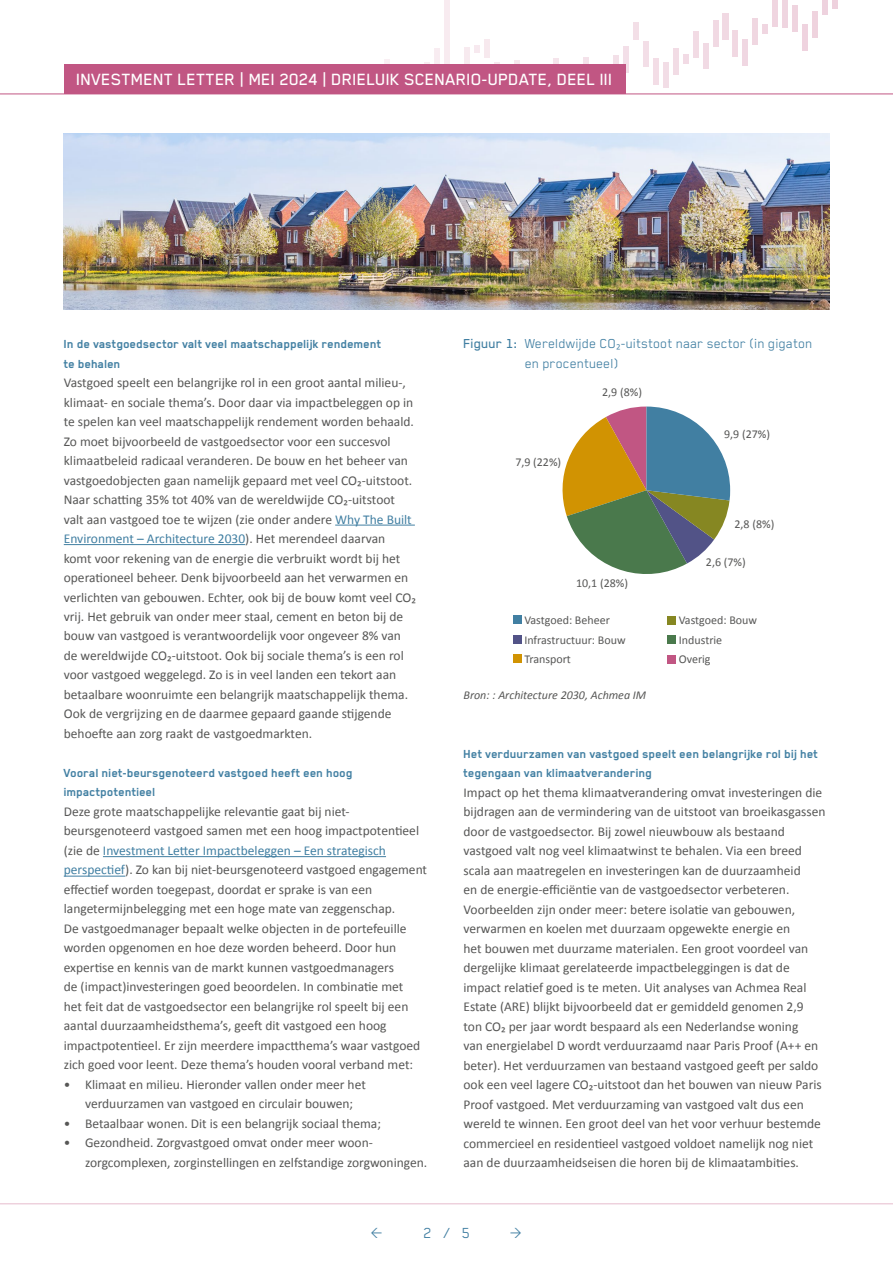
<style>
.page{position:relative;width:893px;height:1263px;background:#fff}
.page>*{position:absolute;margin:0;border:0;box-sizing:border-box;transform-origin:0 0}
.t1{font:500 18.75px "Blender Pro";color:#fff}
.t2{font:16.8px "Blender Pro";color:#417fa2}
.t3{font:15px/19.5px "Blender Pro";color:#417fa2}
.t4{font:13.5px/19.5px "Calibri";color:#575756}
.t5{font:700 13.5px/19.5px "Blender Pro";color:#417fa2}
.t6{font:12px/19.5px "Calibri";color:#575756}
.t7{font:italic 12px "Calibri";color:#575756}
.s1{color:#417fa2}
.s2{font-weight:500}
.s3{font-family:"Calibri";font-weight:300;font-size:13.5px}
</style>
<div class="page">
<hr style="left:0;top:1203px;width:893px;height:1px;background:#e6bbcd">
<div style="left:385px;top:59px;width:5px;height:26px;background:#f9eff3"></div>
<div style="left:424px;top:63px;width:5px;height:26px;background:#f8edf1"></div>
<div style="left:434px;top:49px;width:5px;height:26px;background:#f8ecf1"></div>
<div style="left:444px;top:0;width:5px;height:66px;background:#f8ebf0"></div>
<div style="left:464px;top:47px;width:5px;height:26px;background:#f7eaef"></div>
<svg style="left:474px;top:46px;width:5px;height:6px"></svg>
<div style="left:484px;top:39px;width:5px;height:19px;background:#f7e9ee"></div>
<div style="left:494px;top:63px;width:5px;height:26px;background:#f6e8ee"></div>
<div style="left:514px;top:60px;width:5px;height:26px;background:#f6e7ed"></div>
<div style="left:554px;top:58px;width:5px;height:26px;background:#f5e4eb"></div>
<div style="left:584px;top:57px;width:5px;height:26px;background:#f4e2ea"></div>
<div style="left:613px;top:55px;width:6px;height:26px;background:#f3e0e8"></div>
<div style="left:623px;top:47px;width:5px;height:25px;background:#f3dfe8"></div>
<div style="left:633px;top:22px;width:5px;height:17px;background:#f3dfe7"></div>
<div style="left:643px;top:41px;width:5px;height:26px;background:#f3dee7"></div>
<div style="left:653px;top:59px;width:5px;height:25px;background:#f3dde6"></div>
<div style="left:663px;top:62px;width:5px;height:26px;background:#f2dde6"></div>
<div style="left:673px;top:49px;width:5px;height:26px;background:#f2dce5"></div>
<svg style="left:683px;top:54px;width:5px;height:10px"></svg>
<div style="left:693px;top:32px;width:5px;height:26px;background:#f2dbe4"></div>
<div style="left:703px;top:43px;width:5px;height:26px;background:#f1dae4"></div>
<div style="left:713px;top:20px;width:5px;height:26px;background:#f1d9e3"></div>
<div style="left:723px;top:13px;width:5px;height:26px;background:#f1d9e3"></div>
<div style="left:733px;top:31px;width:5px;height:26px;background:#f1d8e2"></div>
<div style="left:743px;top:40px;width:5px;height:25px;background:#f0d7e2"></div>
<div style="left:753px;top:19px;width:5px;height:25px;background:#f0d7e1"></div>
<svg style="left:763px;top:25px;width:5px;height:9px"></svg>
<div style="left:773px;top:1px;width:5px;height:26px;background:#f0d5e0"></div>
<div style="left:783px;top:0;width:5px;height:28px;background:#efd5e0"></div>
<div style="left:793px;top:6px;width:5px;height:26px;background:#efd4df"></div>
<div style="left:802px;top:24px;width:6px;height:26px;background:#efd3df"></div>
<div style="left:812px;top:12px;width:5px;height:25px;background:#efd3de"></div>
<div style="left:822px;top:0;width:5px;height:15px;background:#eed2de"></div>
<svg style="left:832px;top:0;width:5px;height:8px"></svg>
<hr style="left:0;top:94px;width:893px;height:1px;background:#c15683">
<div style="left:64px;top:64px;width:562px;height:30px;background:#c15683"></div>
<div style="left:513px;top:616px;width:9px;height:8px;background:#417fa2"></div>
<div style="left:513px;top:635px;width:9px;height:9px;background:#525387"></div>
<div style="left:513px;top:655px;width:9px;height:8px;background:#d19302"></div>
<div style="left:668px;top:616px;width:8px;height:8px;background:#868722"></div>
<div style="left:668px;top:635px;width:8px;height:9px;background:#4a794c"></div>
<div style="left:668px;top:655px;width:8px;height:8px;background:#c15683"></div>
<svg style="left:562px;top:407px;width:168px;height:167px"></svg>
<hr style="left:335px;top:525px;width:80px;height:1px;background:#417fa2">
<hr style="left:64px;top:544px;width:181px;height:1px;background:#417fa2">
<hr style="left:103px;top:856px;width:283px;height:1px;background:#417fa2">
<hr style="left:64px;top:876px;width:61px;height:1px;background:#417fa2">
<img style="left:64px;top:134px;width:765px;height:175px">
<h1 class="t1" style="left:77px;top:69px;width:538px">INVESTMENT LETTER | MEI 2024 | DRIELUIK SCENARIO-UPDATE, DEEL III</h1>
<p class="t5" style="left:64px;top:334px;width:319px">In de vastgoedsector valt veel maatschappelijk rendement te behalen</p>
<p class="t4" style="left:64px;top:373px;width:354px">Vastgoed speelt een belangrijke rol in een groot aantal milieu-, klimaat- en sociale thema’s. Door daar via impactbeleggen op in te spelen kan veel maatschappelijk rendement worden behaald.<br>Zo moet bijvoorbeeld de vastgoedsector voor een succesvol klimaatbeleid radicaal veranderen. De bouw en het beheer van vastgoedobjecten gaan namelijk gepaard met veel CO₂-uitstoot.<br>Naar schatting 35% tot 40% van de wereldwijde CO₂-uitstoot valt aan vastgoed toe te wijzen (zie onder andere <span class="s1">Why The Built Environment – Architecture 2030</span>). Het merendeel daarvan komt voor rekening van de energie die verbruikt wordt bij het operationeel beheer. Denk bijvoorbeeld aan het verwarmen en verlichten van gebouwen. Echter, ook bij de bouw komt veel CO₂ vrij. Het gebruik van onder meer staal, cement en beton bij de bouw van vastgoed is verantwoordelijk voor ongeveer 8% van de wereldwijde CO₂-uitstoot. Ook bij sociale thema’s is een rol voor vastgoed weggelegd. Zo is in veel landen een tekort aan betaalbare woonruimte een belangrijk maatschappelijk thema.<br>Ook de vergrijzing en de daarmee gepaard gaande stijgende behoefte aan zorg raakt de vastgoedmarkten.</p>
<p class="t5" style="left:64px;top:763px;width:291px">Vooral niet-beursgenoteerd vastgoed heeft een hoog impactpotentieel</p>
<p class="t4" style="left:64px;top:802px;width:365px">Deze grote maatschappelijke relevantie gaat bij niet&shy;beursgenoteerd vastgoed samen met een hoog impactpotentieel (zie de <span class="s1">Investment Letter Impactbeleggen – Een strategisch perspectief</span>). Zo kan bij niet-beursgenoteerd vastgoed engagement effectief worden toegepast, doordat er sprake is van een langetermijnbelegging met een hoge mate van zeggenschap.<br>De vastgoedmanager bepaalt welke objecten in de portefeuille worden opgenomen en hoe deze worden beheerd. Door hun expertise en kennis van de markt kunnen vastgoedmanagers<br>de (impact)investeringen goed beoordelen. In combinatie met<br>het feit dat de vastgoedsector een belangrijke rol speelt bij een aantal duurzaamheidsthema’s, geeft dit vastgoed een hoog impactpotentieel. Er zijn meerdere impactthema’s waar vastgoed zich goed voor leent. Deze thema’s houden vooral verband met:</p>
<p class="t4" style="left:85px;top:1075px;width:282px;text-indent:-21px">• Klimaat en milieu. Hieronder vallen onder meer het verduurzamen van vastgoed en circulair bouwen;</p>
<p class="t4" style="left:64px;top:1114px;width:319px">• Betaalbaar wonen. Dit is een belangrijk sociaal thema;</p>
<p class="t4" style="left:85px;top:1133px;width:344px;text-indent:-21px">• Gezondheid. Zorgvastgoed omvat onder meer woon&shy;zorgcomplexen, zorginstellingen en zelfstandige zorgwoningen.</p>
<p class="t3" style="left:525px;top:333px;width:289px;text-indent:-62px"><span class="s2">Figuur 1:</span> Wereldwijde CO<span class="s3">₂</span>-uitstoot naar sector (in gigaton en procentueel)</p>
<p class="t6" style="left:515px;top:452px;width:47px">7,9 (22%)</p>
<p class="t6" style="left:602px;top:382px;width:41px">2,9 (8%)</p>
<p class="t6" style="left:576px;top:573px;width:53px">10,1 (28%)</p>
<p class="t6" style="left:724px;top:424px;width:47px">9,9 (27%)</p>
<p class="t6" style="left:734px;top:514px;width:41px">2,8 (8%)</p>
<p class="t6" style="left:706px;top:552px;width:41px">2,6 (7%)</p>
<p class="t6" style="left:524px;top:610px;width:103px">Vastgoed: Beheer<br>Infrastructuur: Bouw<br>Transport</p>
<p class="t6" style="left:679px;top:611px;width:80px">Vastgoed: Bouw<br>Industrie<br>Overig</p>
<p class="t7" style="left:463px;top:687px;width:184px">Bron: : Architecture 2030, Achmea IM</p>
<p class="t5" style="left:463px;top:744px;width:356px">Het verduurzamen van vastgoed speelt een belangrijke rol bij het tegengaan van klimaatverandering</p>
<p class="t4" style="left:463px;top:782px;width:363px">Impact op het thema klimaatverandering omvat investeringen die bijdragen aan de vermindering van de uitstoot van broeikasgassen door de vastgoedsector. Bij zowel nieuwbouw als bestaand vastgoed valt nog veel klimaatwinst te behalen. Via een breed scala aan maatregelen en investeringen kan de duurzaamheid<br>en de energie-efficiëntie van de vastgoedsector verbeteren.<br>Voorbeelden zijn onder meer: betere isolatie van gebouwen, verwarmen en koelen met duurzaam opgewekte energie en<br>het bouwen met duurzame materialen. Een groot voordeel van dergelijke klimaat gerelateerde impactbeleggingen is dat de impact relatief goed is te meten. Uit analyses van Achmea Real Estate (ARE) blijkt bijvoorbeeld dat er gemiddeld genomen 2,9 ton CO₂ per jaar wordt bespaard als een Nederlandse woning<br>van energielabel D wordt verduurzaamd naar Paris Proof (A++ en beter). Het verduurzamen van bestaand vastgoed geeft per saldo ook een veel lagere CO₂-uitstoot dan het bouwen van nieuw Paris Proof vastgoed. Met verduurzaming van vastgoed valt dus een wereld te winnen. Een groot deel van het voor verhuur bestemde commercieel en residentieel vastgoed voldoet namelijk nog niet aan de duurzaamheidseisen die horen bij de klimaatambities.</p>
<p class="t2" style="left:371px;top:1223px;width:14px">&lt;</p>
<p class="t2" style="left:424px;top:1223px;width:48px">2 / 5</p>
<p class="t2" style="left:510px;top:1223px;width:14px">&gt;</p>
</div>
